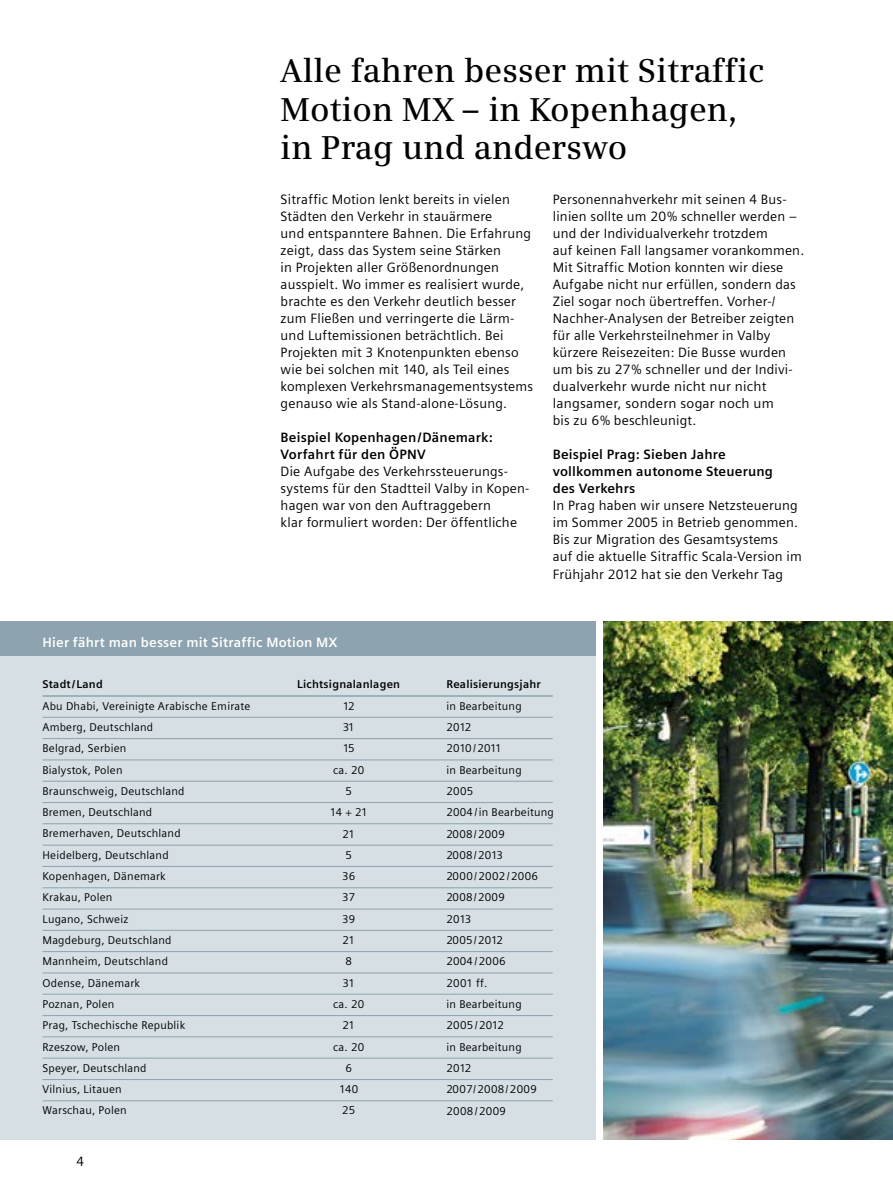
<style>
.page{position:relative;width:893px;height:1191px;background:#fff}
.page>*{position:absolute;margin:0;border:0;box-sizing:border-box;transform-origin:0 0}
.t1{font:600 33px/38.2px "Siemens Serif";letter-spacing:.005em;color:#000}
.t2{font:13.5px/17px "Siemens Sans";letter-spacing:.015em;color:#000}
.t3{font:700 13.5px/17px "Siemens Sans";letter-spacing:.015em;color:#000}
.t4{font:700 13.5px "Siemens Sans";letter-spacing:.015em;color:#fff}
.t5{font:11.25px/21.3px "Siemens Sans";letter-spacing:.02em;color:#000}
.t6{font:700 11.25px "Siemens Sans";letter-spacing:.02em;color:#000}
</style>
<div class="page">
<div style="left:0;top:621px;width:595px;height:519px;background:#d5dfe4"></div>
<img style="left:604px;top:621px;width:289px;height:519px">
<div style="left:0;top:621px;width:595px;height:34px;background:#8da3af"></div>
<hr style="left:43px;top:695px;width:510px;height:1px;background:#8da3af">
<hr style="left:43px;top:717px;width:510px;height:1px;background:#8da3af">
<hr style="left:43px;top:738px;width:510px;height:1px;background:#8da3af">
<hr style="left:43px;top:759px;width:510px;height:1px;background:#8da3af">
<hr style="left:43px;top:781px;width:510px;height:1px;background:#8da3af">
<hr style="left:43px;top:802px;width:510px;height:1px;background:#8da3af">
<hr style="left:43px;top:823px;width:510px;height:1px;background:#8da3af">
<hr style="left:43px;top:844px;width:510px;height:1px;background:#8da3af">
<hr style="left:43px;top:866px;width:510px;height:1px;background:#8da3af">
<hr style="left:43px;top:887px;width:510px;height:1px;background:#8da3af">
<hr style="left:43px;top:908px;width:510px;height:1px;background:#8da3af">
<hr style="left:43px;top:930px;width:510px;height:1px;background:#8da3af">
<hr style="left:43px;top:951px;width:510px;height:1px;background:#8da3af">
<hr style="left:43px;top:972px;width:510px;height:1px;background:#8da3af">
<hr style="left:43px;top:993px;width:510px;height:1px;background:#8da3af">
<hr style="left:43px;top:1015px;width:510px;height:1px;background:#8da3af">
<hr style="left:43px;top:1036px;width:510px;height:1px;background:#8da3af">
<hr style="left:43px;top:1057px;width:510px;height:1px;background:#8da3af">
<hr style="left:43px;top:1079px;width:510px;height:1px;background:#8da3af">
<hr style="left:43px;top:1100px;width:510px;height:1px;background:#8da3af">
<h1 class="t1" style="left:281px;top:52px;width:485px">Alle fahren besser mit Sitraffic<br>Motion MX – in Kopenhagen, in Prag und anderswo</h1>
<p class="t2" style="left:281px;top:191px;width:254px">Sitraffic Motion lenkt bereits in vielen Städten den Verkehr in stauärmere<br>und entspanntere Bahnen. Die Erfahrung zeigt, dass das System seine Stärken<br>in Projekten aller Größenordnungen ausspielt. Wo immer es realisiert wurde, brachte es den Verkehr deutlich besser zum Fließen und verringerte die Lärm&shy;und Luftemissionen beträchtlich. Bei Projekten mit 3 Knotenpunkten ebenso wie bei solchen mit 140, als Teil eines komplexen Verkehrsmanagementsystems genauso wie als Stand-alone-Lösung.</p>
<p class="t3" style="left:281px;top:429px;width:213px">Beispiel Kopenhagen/Dänemark:<br>Vorfahrt für den ÖPNV</p>
<p class="t2" style="left:281px;top:463px;width:250px">Die Aufgabe des Verkehrssteuerungs&shy;systems für den Stadtteil Valby in Kopen&shy;hagen war von den Auftraggebern<br>klar formuliert worden: Der öffentliche</p>
<p class="t2" style="left:553px;top:191px;width:253px">Personennahverkehr mit seinen 4 Bus&shy;linien sollte um 20% schneller werden – und der Individualverkehr trotzdem<br>auf keinen Fall langsamer vorankommen.<br>Mit Sitraffic Motion konnten wir diese Aufgabe nicht nur erfüllen, sondern das Ziel sogar noch übertreffen. Vorher-/ Nachher-Analysen der Betreiber zeigten für alle Verkehrsteilnehmer in Valby kürzere Reisezeiten: Die Busse wurden um bis zu 27% schneller und der Indivi&shy;dualverkehr wurde nicht nur nicht langsamer, sondern sogar noch um<br>bis zu 6% beschleunigt.</p>
<p class="t3" style="left:553px;top:446px;width:222px">Beispiel Prag: Sieben Jahre vollkommen autonome Steuerung des Verkehrs</p>
<p class="t2" style="left:553px;top:497px;width:251px">In Prag haben wir unsere Netzsteuerung im Sommer 2005 in Betrieb genommen.<br>Bis zur Migration des Gesamtsystems<br>auf die aktuelle Sitraffic Scala-Version im Frühjahr 2012 hat sie den Verkehr Tag</p>
<p class="t4" style="left:43px;top:634px;width:297px">Hier fährt man besser mit Sitraffic Motion MX</p>
<p class="t6" style="left:43px;top:678px;width:62px">Stadt/Land</p>
<p class="t5" style="left:43px;top:695px;width:209px">Abu Dhabi, Vereinigte Arabische Emirate<br>Amberg, Deutschland<br>Belgrad, Serbien<br>Bialystok, Polen<br>Braunschweig, Deutschland<br>Bremen, Deutschland<br>Bremerhaven, Deutschland<br>Heidelberg, Deutschland<br>Kopenhagen, Dänemark<br>Krakau, Polen<br>Lugano, Schweiz<br>Magdeburg, Deutschland<br>Mannheim, Deutschland<br>Odense, Dänemark<br>Poznan, Polen<br>Prag, Tschechische Republik<br>Rzeszow, Polen<br>Speyer, Deutschland<br>Vilnius, Litauen<br>Warschau, Polen</p>
<p class="t2" style="left:77px;top:1153px;width:9px">4</p>
<p class="t6" style="left:297px;top:678px;width:104px">Lichtsignalanlagen</p>
<p class="t5" style="left:330px;top:695px;width:39px;text-align:center">12<br>31<br>15<br>ca. 20<br>5<br>14 + 21<br>21<br>5<br>36<br>37<br>39<br>21<br>8<br>31<br>ca. 20<br>21<br>ca. 20<br>6<br>140<br>25</p>
<p class="t6" style="left:446px;top:678px;width:96px">Realisierungsjahr</p>
<p class="t5" style="left:446px;top:695px;width:109px">in Bearbeitung<br>2012<br>2010/2011<br>in Bearbeitung<br>2005<br>2004/in Bearbeitung<br>2008/2009<br>2008/2013<br>2000/2002/2006<br>2008/2009<br>2013<br>2005/2012<br>2004/2006<br>2001 ff.<br>in Bearbeitung<br>2005/2012<br>in Bearbeitung<br>2012<br>2007/2008/2009<br>2008/2009</p>
</div>
